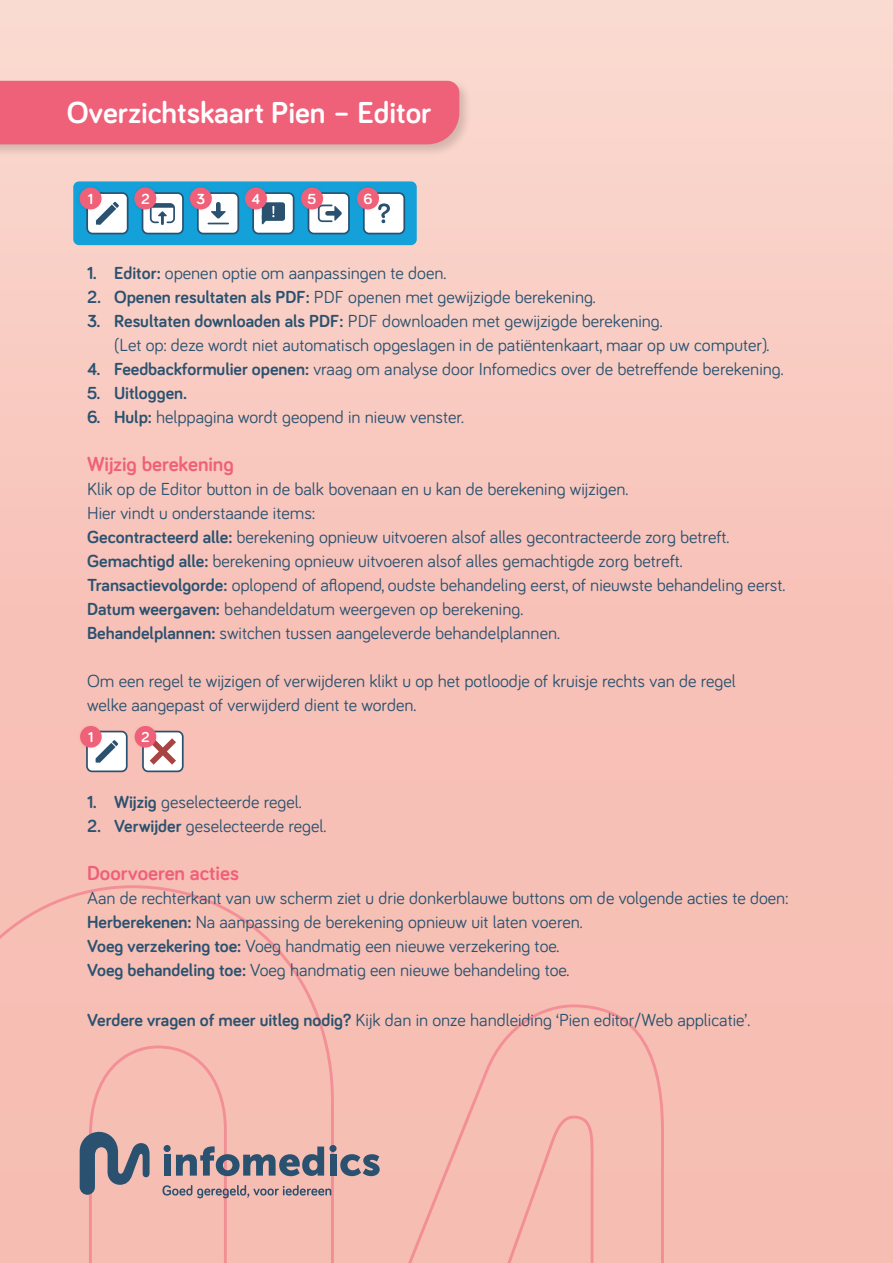
<style>
.page{position:relative;width:893px;height:1263px;background:#fff}
.page>*{position:absolute;margin:0;border:0;box-sizing:border-box;transform-origin:0 0}
.t1{font:700 31.35px "Bariol";color:#fff}
.t2{font:700 21px "Bariol";color:#ef6079}
.t3{font:18px/24px "Bariol";color:#2a5270}
.t4{font:700 18px "Bariol";color:#2a5270}
.t5{font:700 15px "Bariol";color:#fff;scale:1.04 1}
.t6{font:700 14.85px "Bariol";color:#fff;scale:1.04 1}
.s1{font-weight:700}
</style>
<div class="page">
<div style="left:0;top:0;width:893px;height:1263px;background:linear-gradient(to bottom,#fad5cc,#f6b8ad)"></div>
<div style="left:0;top:885px;width:664px;height:378px;background:#f7bfb4"></div>
<svg style="left:80px;top:1131px;width:70px;height:64px;background:#948a92"></svg>
<svg style="left:164px;top:1144px;width:216px;height:32px;background:#9c8e95"></svg>
<svg style="left:162px;top:1185px;width:169px;height:13px;background:#bc9e9f"></svg>
<div style="left:73px;top:181px;width:344px;height:64px;background:#14a1da;border-radius:6px"></div>
<div style="left:87px;top:193px;width:41px;height:41px;background:#fff;border-radius:5px"></div>
<div style="left:86px;top:192px;width:43px;height:42px;border:2px solid #2a5270;border-radius:5px"></div>
<svg style="left:96px;top:202px;width:23px;height:23px"></svg>
<div style="left:143px;top:193px;width:40px;height:41px;background:#fff;border-radius:5px"></div>
<div style="left:142px;top:192px;width:42px;height:42px;border:2px solid #2a5270;border-radius:5px"></div>
<div style="left:150px;top:203px;width:25px;height:20px;border:2px solid #2a5270;border-radius:4px"></div>
<svg style="left:151px;top:204px;width:23px;height:20px"></svg>
<div style="left:198px;top:193px;width:40px;height:41px;background:#fff;border-radius:5px"></div>
<div style="left:197px;top:192px;width:42px;height:42px;border:2px solid #2a5270;border-radius:5px"></div>
<div style="left:216px;top:204px;width:5px;height:10px;background:#2a5270"></div>
<svg style="left:208px;top:211px;width:20px;height:13px"></svg>
<div style="left:308px;top:193px;width:41px;height:41px;background:#fff;border-radius:5px"></div>
<div style="left:308px;top:192px;width:42px;height:42px;border:2px solid #2a5270;border-radius:5px"></div>
<svg style="left:317px;top:204px;width:25px;height:19px"></svg>
<div style="left:364px;top:193px;width:40px;height:41px;background:#fff;border-radius:5px"></div>
<div style="left:363px;top:192px;width:42px;height:42px;border:2px solid #2a5270;border-radius:5px"></div>
<svg style="left:381px;top:203px;width:9px;height:20px"></svg>
<img style="left:79px;top:187px;width:26px;height:26px">
<div style="left:80px;top:187px;width:22px;height:22px;background:#ef6079;border-radius:50%"></div>
<img style="left:134px;top:187px;width:26px;height:26px">
<div style="left:134px;top:187px;width:22px;height:22px;background:#ef6079;border-radius:50%"></div>
<img style="left:189px;top:187px;width:27px;height:26px">
<div style="left:190px;top:187px;width:22px;height:22px;background:#ef6079;border-radius:50%"></div>
<img style="left:301px;top:187px;width:26px;height:26px">
<div style="left:301px;top:187px;width:22px;height:22px;background:#ef6079;border-radius:50%"></div>
<div style="left:253px;top:193px;width:41px;height:41px;background:#fff;border-radius:5px"></div>
<div style="left:252px;top:192px;width:42px;height:42px;border:2px solid #2a5270;border-radius:5px"></div>
<div style="left:262px;top:202px;width:23px;height:19px;background:#2a5270;border-radius:3px"></div>
<svg style="left:262px;top:206px;width:12px;height:19px"></svg>
<img style="left:245px;top:192px;width:26px;height:21px">
<div style="left:245px;top:187px;width:22px;height:22px;background:#ef6079;border-radius:50%"></div>
<img style="left:357px;top:192px;width:26px;height:21px">
<div style="left:357px;top:187px;width:22px;height:22px;background:#ef6079;border-radius:50%"></div>
<div style="left:87px;top:731px;width:40px;height:40px;background:#fff;border-radius:5px"></div>
<div style="left:86px;top:731px;width:42px;height:41px;border:2px solid #2a5270;border-radius:5px"></div>
<svg style="left:96px;top:740px;width:22px;height:23px"></svg>
<div style="left:143px;top:731px;width:40px;height:40px;background:#fff;border-radius:5px"></div>
<div style="left:142px;top:731px;width:42px;height:41px;border:2px solid #2a5270;border-radius:5px"></div>
<svg style="left:150px;top:738px;width:26px;height:27px"></svg>
<img style="left:76px;top:722px;width:29px;height:29px">
<div style="left:80px;top:726px;width:22px;height:22px;background:#ef6079;border-radius:50%"></div>
<img style="left:131px;top:722px;width:29px;height:29px">
<div style="left:135px;top:726px;width:21px;height:22px;background:#ef6079;border-radius:50%"></div>
<div style="left:0;top:78px;width:473px;height:79px;background:#000;opacity:.15"></div>
<div style="left:0;top:81px;width:459px;height:63px;background:#ef6079"></div>
<h1 class="t1" style="left:67px;top:91px;width:366px">Overzichtskaart Pien – Editor</h1>
<p class="t5" style="left:88px;top:188px;width:7px">1</p>
<p class="t5" style="left:141px;top:188px;width:10px">2</p>
<p class="t5" style="left:196px;top:188px;width:10px">3</p>
<p class="t5" style="left:252px;top:188px;width:10px">4</p>
<p class="t5" style="left:308px;top:188px;width:10px">5</p>
<p class="t5" style="left:363px;top:188px;width:10px">6</p>
<p class="t3" style="left:87px;top:260px;width:361px"><span class="s1">1. Editor:</span> openen optie om aanpassingen te doen.</p>
<p class="t3" style="left:87px;top:284px;width:510px"><span class="s1">2. Openen resultaten als PDF:</span> PDF openen met gewijzigde berekening.</p>
<p class="t3" style="left:114px;top:308px;width:657px;text-indent:-27px"><span class="s1">3. Resultaten downloaden als PDF:</span> PDF downloaden met gewijzigde berekening.<br>(Let op: deze wordt niet automatisch opgeslagen in de patiëntenkaart, maar op uw computer).</p>
<p class="t3" style="left:87px;top:356px;width:698px"><span class="s1">4. Feedbackformulier openen:</span> vraag om analyse door Infomedics over de betreffende berekening.</p>
<p class="t4" style="left:87px;top:380px;width:102px">5. Uitloggen.</p>
<p class="t3" style="left:87px;top:404px;width:378px"><span class="s1">6. Hulp:</span> helppagina wordt geopend in nieuw venster.</p>
<p class="t2" style="left:87px;top:449px;width:148px">Wijzig berekening</p>
<p class="t3" style="left:87px;top:476px;width:700px">Klik op de Editor button in de balk bovenaan en u kan de berekening wijzigen.<br>Hier vindt u onderstaande items:<br><span class="s1">Gecontracteerd alle:</span> berekening opnieuw uitvoeren alsof alles gecontracteerde zorg betreft.<br><span class="s1">Gemachtigd alle:</span> berekening opnieuw uitvoeren alsof alles gemachtigde zorg betreft.<br><span class="s1">Transactievolgorde:</span> oplopend of aflopend, oudste behandeling eerst, of nieuwste behandeling eerst.<br><span class="s1">Datum weergaven:</span> behandeldatum weergeven op berekening.<br><span class="s1">Behandelplannen:</span> switchen tussen aangeleverde behandelplannen.</p>
<p class="t3" style="left:87px;top:668px;width:650px">Om een regel te wijzigen of verwijderen klikt u op het potloodje of kruisje rechts van de regel welke aangepast of verwijderd dient te worden.</p>
<p class="t6" style="left:88px;top:727px;width:7px">1</p>
<p class="t6" style="left:141px;top:727px;width:10px">2</p>
<p class="t3" style="left:87px;top:789px;width:216px"><span class="s1">1. Wijzig</span> geselecteerde regel.</p>
<p class="t3" style="left:87px;top:813px;width:241px"><span class="s1">2. Verwijder</span> geselecteerde regel.</p>
<p class="t2" style="left:87px;top:859px;width:153px">Doorvoeren acties</p>
<p class="t3" style="left:87px;top:885px;width:703px">Aan de rechterkant van uw scherm ziet u drie donkerblauwe buttons om de volgende acties te doen:<br><span class="s1">Herberekenen:</span> Na aanpassing de berekening opnieuw uit laten voeren.<br><span class="s1">Voeg verzekering toe:</span> Voeg handmatig een nieuwe verzekering toe.<br><span class="s1">Voeg behandeling toe:</span> Voeg handmatig een nieuwe behandeling toe.</p>
<p class="t3" style="left:87px;top:1007px;width:665px"><span class="s1">Verdere vragen of meer uitleg nodig?</span> Kijk dan in onze handleiding ‘Pien editor/Web applicatie’.</p>
</div>
